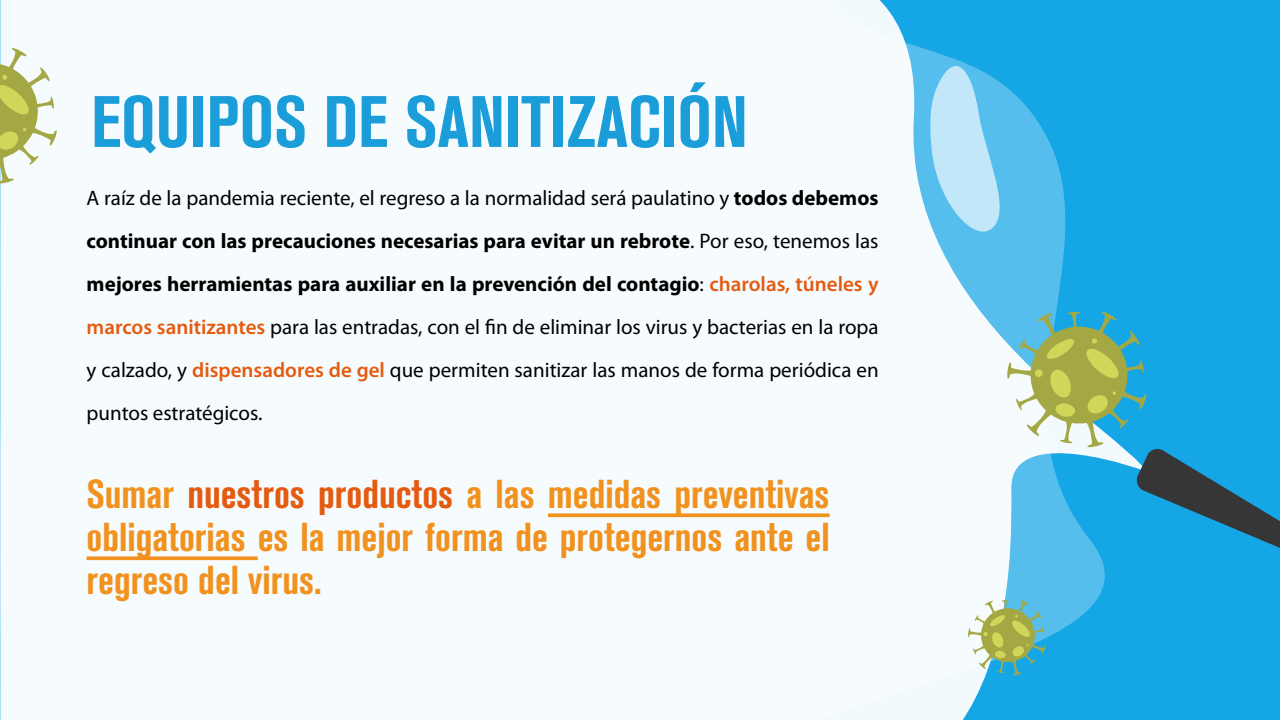
<style>
.page{position:relative;width:1280px;height:720px;background:#fff}
.page>*{position:absolute;margin:0;border:0;box-sizing:border-box;transform-origin:0 0}
.t1{font:700 condensed 72px "Akzidenz Grotesk BQ";color:#1a9dd9}
.t2{font:40px/43px "Akzidenz Grotesk BQ Bd Cnd Alt";color:#f1921f;text-align:justify}
.t3{font:21px/43px "Myriad Pro";color:#000;text-align:justify}
.s1{font-weight:700}
.s2{font-weight:600;color:#e45b10}
.s3{color:#e45b10}
</style>
<div class="page">
<div style="left:0;top:0;width:930px;height:720px;background:#f6fbfe"></div>
<svg style="left:548px;top:513px;width:282px;height:4px"></svg>
<svg style="left:87px;top:556px;width:171px;height:4px"></svg>
<svg style="left:930px;top:0;width:350px;height:720px;background:#4bb6df"></svg>
<svg style="left:0;top:47px;width:57px;height:137px"></svg>
<h1 class="t1" style="left:91px;top:81px;width:658px">EQUIPOS DE SANITIZACIÓN</h1>
<p class="t3" style="left:87px;top:176px;width:794px">A raíz de la pandemia reciente, el regreso a la normalidad será paulatino y <span class="s1">todos debemos continuar con las precauciones necesarias para evitar un rebrote</span>. Por eso, tenemos las <span class="s1">mejores herramientas para auxiliar en la prevención del contagio</span>: <span class="s2">charolas, túneles y marcos sanitizantes</span> para las entradas, con el fin de eliminar los virus y bacterias en la ropa y calzado, y <span class="s2">dispensadores de gel</span> que permiten sanitizar las manos de forma periódica en puntos estratégicos.</p>
<h2 class="t2" style="left:87px;top:473px;width:745px">Sumar <span class="s3">nuestros productos</span> a las medidas preventivas obligatorias es la mejor forma de protegernos ante el regreso del virus.</h2>
</div>
